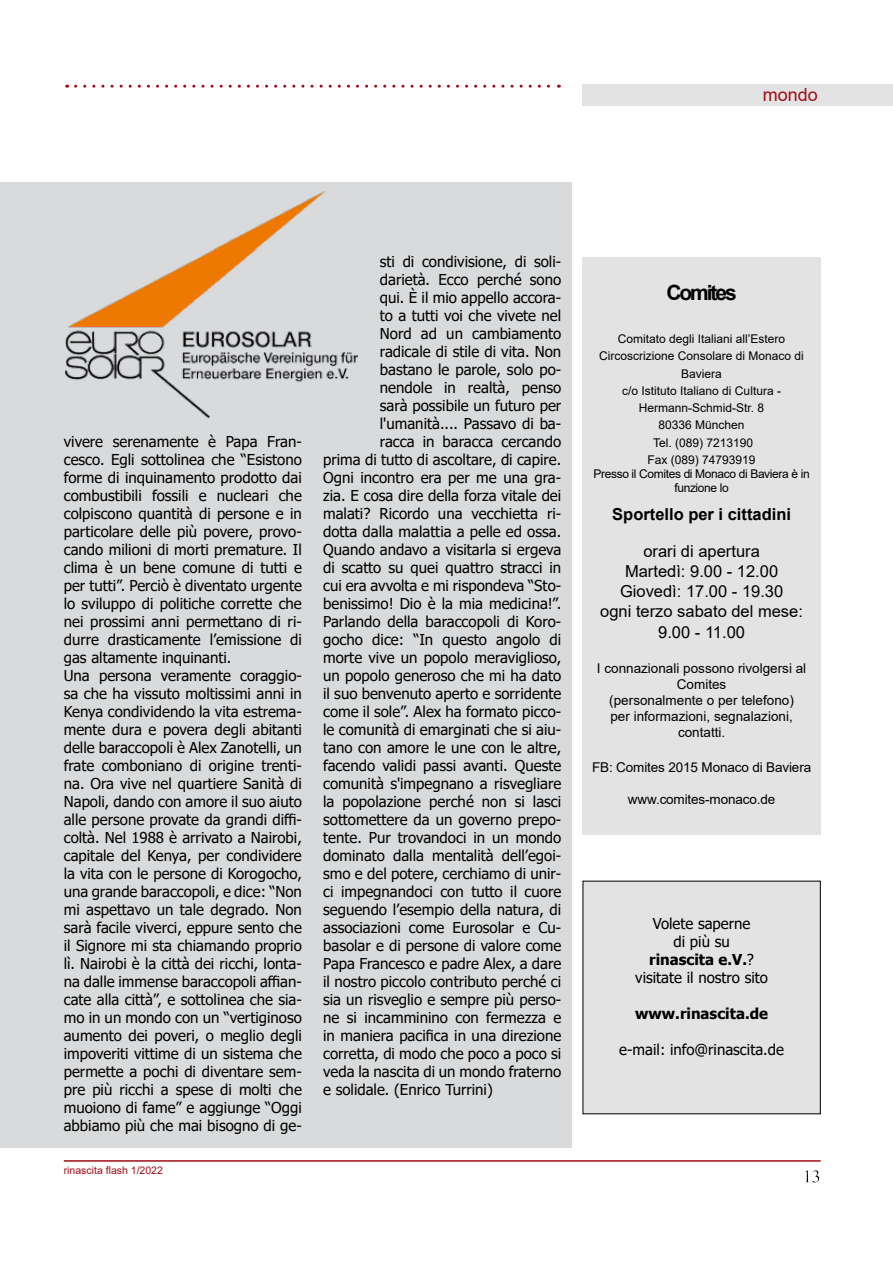
<style>
.page{position:relative;width:893px;height:1263px;background:#fff}
.page>*{position:absolute;margin:0;border:0;box-sizing:border-box;transform-origin:0 0}
.t1{font:700 21px "Arial";letter-spacing:-.1em;color:#000}
.t2{font:18px "Arial";color:#a10c16}
.t3{font:16.5px/19.8px "Arial";color:#000;text-align:center}
.t4{font:700 16.5px "Arial";color:#000}
.t5{font:15px/18px "Tahoma";color:#000}
.t6{font:700 15px "Tahoma";color:#000}
.t7{font:13.5px/16.2px "Arial";color:#000;text-align:center}
.t8{font:12px/17.2px "Arial";color:#000;text-align:center}
.t9{font:12px/14.1px "Arial";letter-spacing:-.03em;color:#000;text-align:center}
.t10{font:10.5px "Arial";color:#a10c16}
.s1{font-weight:700}
</style>
<div class="page">
<div style="left:799px;top:1164px;width:31px;height:24px;background:#000;opacity:.75"></div>
<div style="left:0;top:182px;width:572px;height:966px;background:#d9dadb"></div>
<div style="left:583px;top:84px;width:310px;height:21px;background:#e3e3e4"></div>
<svg style="left:76px;top:85px;width:483px;height:3px"></svg>
<hr style="left:64px;top:1160px;width:757px;height:2px;background:#a10c16">
<div style="left:583px;top:257px;width:238px;height:578px;background:#e3e3e4"></div>
<img style="left:65px;top:191px;width:292px;height:226px">
<div style="left:583px;top:881px;width:237px;height:233px;background:#e3e3e4"></div>
<p class="t2" style="left:763px;top:82px;width:57px">mondo</p>
<p class="t5" style="left:64px;top:433px;width:240px">vivere serenamente è Papa Fran&shy;cesco. Egli sottolinea che “Esistono forme di inquinamento prodotto dai combustibili fossili e nucleari che colpiscono quantità di persone e in particolare delle più povere, provo&shy;cando milioni di morti premature. Il clima è un bene comune di tutti e per tutti”. Perciò è diventato urgente lo sviluppo di politiche corrette che nei prossimi anni permettano di ri&shy;durre drasticamente l’emissione di gas altamente inquinanti.<br>Una persona veramente coraggio&shy;sa che ha vissuto moltissimi anni in Kenya condividendo la vita estrema&shy;mente dura e povera degli abitanti delle baraccopoli è Alex Zanotelli, un frate comboniano di origine trenti&shy;na. Ora vive nel quartiere Sanità di Napoli, dando con amore il suo aiuto alle persone provate da grandi diffi&shy;coltà. Nel 1988 è arrivato a Nairobi, capitale del Kenya, per condividere la vita con le persone di Korogocho, una grande baraccopoli, e dice: “Non mi aspettavo un tale degrado. Non sarà facile viverci, eppure sento che il Signore mi sta chiamando proprio lì. Nairobi è la città dei ricchi, lonta&shy;na dalle immense baraccopoli affian&shy;cate alla città”, e sottolinea che sia&shy;mo in un mondo con un “vertiginoso aumento dei poveri, o meglio degli impoveriti vittime di un sistema che permette a pochi di diventare sem&shy;pre più ricchi a spese di molti che muoiono di fame” e aggiunge “Oggi abbiamo più che mai bisogno di ge-</p>
<p class="t10" style="left:64px;top:1163px;width:101px">rinascita flash 1/2022</p>
<p class="t5" style="left:380px;top:253px;width:183px">sti di condivisione, di soli-</p>
<p class="t5" style="left:380px;top:271px;width:183px">darietà. Ecco perché sono</p>
<p class="t5" style="left:380px;top:289px;width:183px">qui. È il mio appello accora-</p>
<p class="t5" style="left:380px;top:307px;width:183px">to a tutti voi che vivete nel</p>
<p class="t5" style="left:380px;top:325px;width:183px">Nord ad un cambiamento</p>
<p class="t5" style="left:380px;top:343px;width:183px">radicale di stile di vita. Non</p>
<p class="t5" style="left:380px;top:361px;width:183px">bastano le parole, solo po-</p>
<p class="t5" style="left:380px;top:379px;width:183px">nendole in realtà, penso</p>
<p class="t5" style="left:380px;top:397px;width:183px">sarà possibile un futuro per</p>
<p class="t5" style="left:380px;top:415px;width:183px">l'umanità.... Passavo di ba-</p>
<p class="t5" style="left:380px;top:433px;width:183px">racca in baracca cercando</p>
<p class="t5" style="left:323px;top:451px;width:240px">prima di tutto di ascoltare, di capire.</p>
<p class="t5" style="left:323px;top:469px;width:240px">Ogni incontro era per me una gra-</p>
<p class="t5" style="left:323px;top:487px;width:240px">zia. E cosa dire della forza vitale dei</p>
<p class="t5" style="left:323px;top:505px;width:240px">malati? Ricordo una vecchietta ri-</p>
<p class="t5" style="left:323px;top:523px;width:240px">dotta dalla malattia a pelle ed ossa.</p>
<p class="t5" style="left:323px;top:541px;width:240px">Quando andavo a visitarla si ergeva</p>
<p class="t5" style="left:323px;top:559px;width:240px">di scatto su quei quattro stracci in</p>
<p class="t5" style="left:323px;top:577px;width:240px">cui era avvolta e mi rispondeva “Sto-</p>
<p class="t5" style="left:323px;top:595px;width:240px">benissimo! Dio è la mia medicina!”.</p>
<p class="t5" style="left:323px;top:613px;width:240px">Parlando della baraccopoli di Koro-</p>
<p class="t5" style="left:323px;top:631px;width:240px">gocho dice: “In questo angolo di</p>
<p class="t5" style="left:323px;top:649px;width:240px">morte vive un popolo meraviglioso,</p>
<p class="t5" style="left:323px;top:667px;width:240px">un popolo generoso che mi ha dato</p>
<p class="t5" style="left:323px;top:685px;width:240px">il suo benvenuto aperto e sorridente</p>
<p class="t5" style="left:323px;top:703px;width:240px">come il sole”. Alex ha formato picco-</p>
<p class="t5" style="left:323px;top:721px;width:240px">le comunità di emarginati che si aiu-</p>
<p class="t5" style="left:323px;top:739px;width:240px">tano con amore le une con le altre,</p>
<p class="t5" style="left:323px;top:757px;width:240px">facendo validi passi avanti. Queste</p>
<p class="t5" style="left:323px;top:775px;width:240px">comunità s'impegnano a risvegliare</p>
<p class="t5" style="left:323px;top:793px;width:240px">la popolazione perché non si lasci</p>
<p class="t5" style="left:323px;top:811px;width:240px">sottomettere da un governo prepo-</p>
<p class="t5" style="left:323px;top:829px;width:240px">tente. Pur trovandoci in un mondo</p>
<p class="t5" style="left:323px;top:847px;width:240px">dominato dalla mentalità dell’egoi-</p>
<p class="t5" style="left:323px;top:865px;width:240px">smo e del potere, cerchiamo di unir-</p>
<p class="t5" style="left:323px;top:883px;width:240px">ci impegnandoci con tutto il cuore</p>
<p class="t5" style="left:323px;top:901px;width:240px">seguendo l’esempio della natura, di</p>
<p class="t5" style="left:323px;top:919px;width:240px">associazioni come Eurosolar e Cu-</p>
<p class="t5" style="left:323px;top:937px;width:240px">basolar e di persone di valore come</p>
<p class="t5" style="left:323px;top:955px;width:240px">Papa Francesco e padre Alex, a dare</p>
<p class="t5" style="left:323px;top:973px;width:240px">il nostro piccolo contributo perché ci</p>
<p class="t5" style="left:323px;top:991px;width:240px">sia un risveglio e sempre più perso-</p>
<p class="t5" style="left:323px;top:1009px;width:240px">ne si incamminino con fermezza e</p>
<p class="t5" style="left:323px;top:1027px;width:240px">in maniera pacifica in una direzione</p>
<p class="t5" style="left:323px;top:1045px;width:240px">corretta, di modo che poco a poco si</p>
<p class="t5" style="left:323px;top:1063px;width:240px">veda la nascita di un mondo fraterno</p>
<p class="t5" style="left:323px;top:1081px;width:171px">e solidale. (Enrico Turrini)</p>
<h1 class="t1" style="left:666px;top:277px;width:72px">Comites</h1>
<p class="t8" style="left:599px;top:330px;width:206px">Comitato degli Italiani all’Estero<br>Circoscrizione Consolare di Monaco di<br>Baviera<br>c/o Istituto Italiano di Cultura -<br>Hermann-Schmid-Str. 8<br>80336 München<br>Tel. (089) 7213190<br>Fax (089) 74793919</p>
<p class="t9" style="left:593px;top:467px;width:218px">Presso il Comites di Monaco di Baviera è in funzione lo</p>
<p class="t4" style="left:612px;top:502px;width:180px">Sportello per i cittadini</p>
<p class="t3" style="left:600px;top:542px;width:204px">orari di apertura<br>Martedì: 9.00 - 12.00<br>Giovedì: 17.00 - 19.30<br>ogni terzo sabato del mese:</p>
<p class="t3" style="left:658px;top:623px;width:88px">9.00 - 11.00</p>
<p class="t7" style="left:597px;top:660px;width:211px">I connazionali possono rivolgersi al<br>Comites<br>(personalmente o per telefono)<br>per informazioni, segnalazioni, contatti.</p>
<p class="t7" style="left:592px;top:759px;width:221px">FB: Comites 2015 Monaco di Baviera</p>
<p class="t7" style="left:628px;top:791px;width:149px">www.comites-monaco.de</p>
<p class="t5" style="left:635px;top:915px;width:134px;text-align:center">Volete saperne<br>di più su<br><span class="s1">rinascita e.V.</span>? visitate il nostro sito</p>
<p class="t6" style="left:635px;top:1003px;width:134px">www.rinascita.de</p>
<p class="t5" style="left:619px;top:1041px;width:166px">e-mail: info@rinascita.de</p>
</div>
